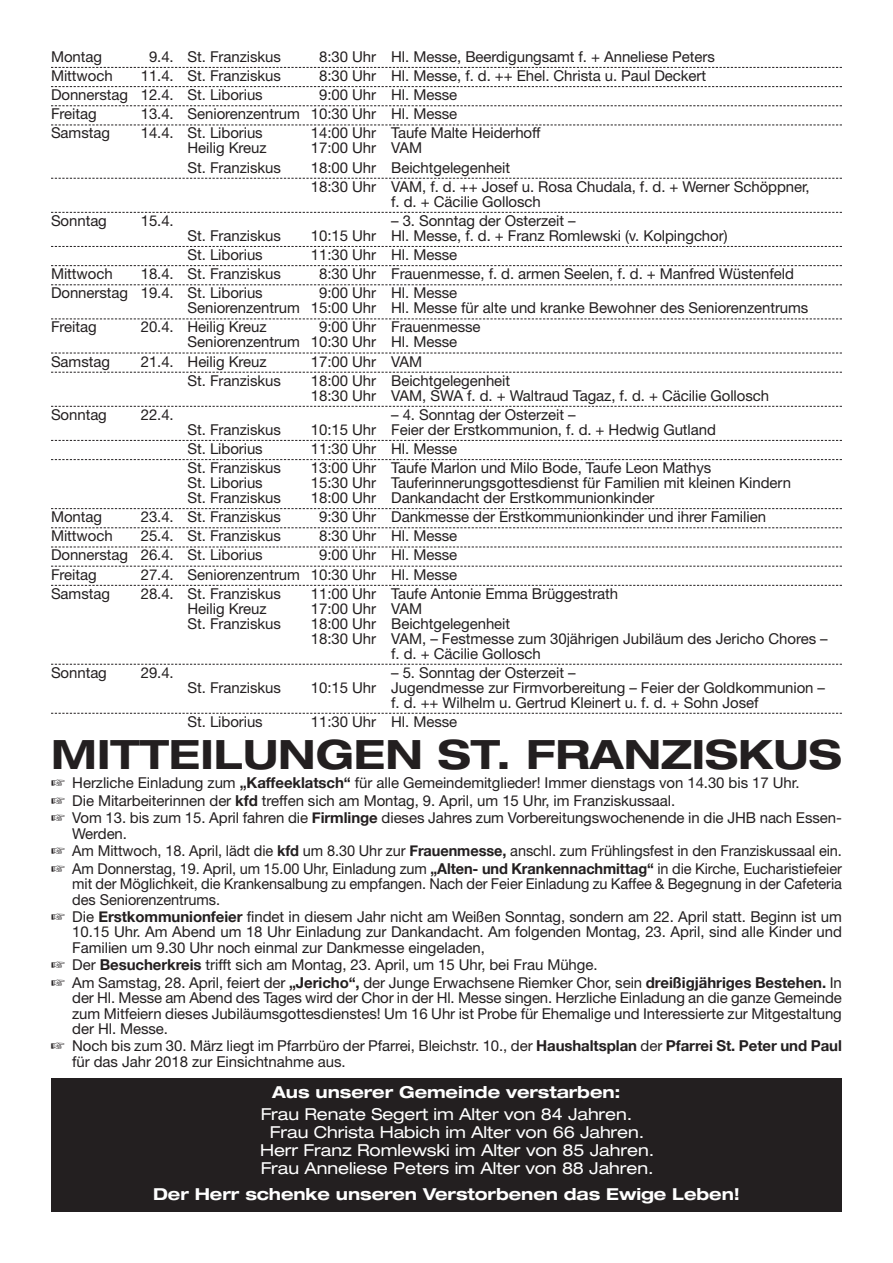
<style>
.page{position:relative;width:893px;height:1263px;background:#fff}
.page>*{position:absolute;margin:0;border:0;box-sizing:border-box;transform-origin:0 0}
.t1{font:700 expanded 40.5px "Helvetica Neue";color:#231f20}
.t2{font:expanded 16.5px "Helvetica Neue";letter-spacing:-.005em;color:#fff}
.t3{font:700 expanded 16.5px "Helvetica Neue";letter-spacing:-.005em;color:#fff}
.t4{font:15px/15.3px "Helvetica Neue";letter-spacing:-.005em;color:#231f20}
.s1{font-weight:700}
</style>
<div class="page">
<div style="left:51px;top:1078px;width:791px;height:134px;background:#231f20"></div>
<svg style="left:51px;top:67px;width:791px;height:1px"></svg>
<svg style="left:51px;top:86px;width:791px;height:1px"></svg>
<svg style="left:51px;top:105px;width:791px;height:1px"></svg>
<svg style="left:51px;top:125px;width:791px;height:1px"></svg>
<svg style="left:51px;top:178px;width:791px;height:1px"></svg>
<svg style="left:51px;top:212px;width:791px;height:1px"></svg>
<svg style="left:51px;top:246px;width:791px;height:1px"></svg>
<svg style="left:51px;top:265px;width:791px;height:1px"></svg>
<svg style="left:51px;top:284px;width:791px;height:1px"></svg>
<svg style="left:51px;top:319px;width:791px;height:1px"></svg>
<svg style="left:51px;top:353px;width:791px;height:1px"></svg>
<svg style="left:51px;top:372px;width:791px;height:1px"></svg>
<svg style="left:51px;top:406px;width:791px;height:1px"></svg>
<svg style="left:51px;top:440px;width:791px;height:1px"></svg>
<svg style="left:51px;top:459px;width:791px;height:1px"></svg>
<svg style="left:51px;top:508px;width:791px;height:1px"></svg>
<svg style="left:51px;top:527px;width:791px;height:1px"></svg>
<svg style="left:51px;top:547px;width:791px;height:1px"></svg>
<svg style="left:51px;top:566px;width:791px;height:1px"></svg>
<svg style="left:51px;top:585px;width:791px;height:1px"></svg>
<svg style="left:51px;top:664px;width:791px;height:1px"></svg>
<svg style="left:51px;top:713px;width:791px;height:1px"></svg>
<p class="t4" style="left:51px;top:50px;width:53px">Montag</p>
<p class="t4" style="left:149px;top:50px;width:133px">9.4. St. Franziskus</p>
<p class="t4" style="left:319px;top:50px;width:397px">8:30 Uhr Hl. Messe, Beerdigungsamt f. + Anneliese Peters</p>
<p class="t4" style="left:51px;top:69px;width:63px">Mittwoch</p>
<p class="t4" style="left:141px;top:69px;width:142px">11.4. St. Franziskus</p>
<p class="t4" style="left:319px;top:69px;width:389px">8:30 Uhr Hl. Messe, f. d. ++ Ehel. Christa u. Paul Deckert</p>
<p class="t4" style="left:51px;top:89px;width:213px">Donnerstag 12.4. St. Liborius</p>
<p class="t4" style="left:319px;top:89px;width:140px">9:00 Uhr Hl. Messe</p>
<p class="t4" style="left:51px;top:108px;width:47px">Freitag</p>
<p class="t4" style="left:141px;top:108px;width:318px">13.4. Seniorenzentrum 10:30 Uhr Hl. Messe</p>
<p class="t4" style="left:51px;top:127px;width:60px">Samstag</p>
<p class="t4" style="left:141px;top:127px;width:124px">14.4. St. Liborius</p>
<p class="t4" style="left:311px;top:127px;width:231px">14:00 Uhr Taufe Malte Heiderhoff</p>
<p class="t4" style="left:188px;top:142px;width:81px">Heilig Kreuz</p>
<p class="t4" style="left:311px;top:142px;width:113px">17:00 Uhr VAM</p>
<p class="t4" style="left:188px;top:161px;width:95px">St. Franziskus</p>
<p class="t4" style="left:311px;top:159px;width:500px;line-height:19.2px">18:00 Uhr Beichtgelegenheit<br>18:30 Uhr VAM, f. d. ++ Josef u. Rosa Chudala, f. d. + Werner Schöppner,</p>
<p class="t4" style="left:391px;top:195px;width:151px">f. d. + Cäcilie Gollosch</p>
<p class="t4" style="left:51px;top:214px;width:57px">Sonntag</p>
<p class="t4" style="left:141px;top:214px;width:34px">15.4.</p>
<p class="t4" style="left:391px;top:214px;width:186px">– 3. Sonntag der Osterzeit –</p>
<p class="t4" style="left:188px;top:229px;width:95px">St. Franziskus</p>
<p class="t4" style="left:311px;top:229px;width:418px">10:15 Uhr Hl. Messe, f. d. + Franz Romlewski (v. Kolpingchor)</p>
<p class="t4" style="left:188px;top:248px;width:77px">St. Liborius</p>
<p class="t4" style="left:311px;top:248px;width:148px">11:30 Uhr Hl. Messe</p>
<p class="t4" style="left:51px;top:268px;width:63px">Mittwoch</p>
<p class="t4" style="left:141px;top:268px;width:142px">18.4. St. Franziskus</p>
<p class="t4" style="left:319px;top:268px;width:476px">8:30 Uhr Frauenmesse, f. d. armen Seelen, f. d. + Manfred Wüstenfeld</p>
<p class="t4" style="left:51px;top:287px;width:213px">Donnerstag 19.4. St. Liborius</p>
<p class="t4" style="left:188px;top:287px;width:622px;text-indent:132px">9:00 Uhr Hl. Messe<br>Seniorenzentrum 15:00 Uhr Hl. Messe für alte und kranke Bewohner des Seniorenzentrums</p>
<p class="t4" style="left:51px;top:321px;width:47px">Freitag</p>
<p class="t4" style="left:141px;top:321px;width:127px">20.4. Heilig Kreuz</p>
<p class="t4" style="left:188px;top:321px;width:295px;text-indent:132px">9:00 Uhr Frauenmesse<br>Seniorenzentrum 10:30 Uhr Hl. Messe</p>
<p class="t4" style="left:51px;top:355px;width:60px">Samstag</p>
<p class="t4" style="left:141px;top:355px;width:127px">21.4. Heilig Kreuz</p>
<p class="t4" style="left:311px;top:355px;width:113px">17:00 Uhr VAM</p>
<p class="t4" style="left:188px;top:374px;width:95px">St. Franziskus</p>
<p class="t4" style="left:311px;top:374px;width:460px">18:00 Uhr Beichtgelegenheit<br>18:30 Uhr VAM, SWA f. d. + Waltraud Tagaz, f. d. + Cäcilie Gollosch</p>
<p class="t4" style="left:51px;top:408px;width:57px">Sonntag</p>
<p class="t4" style="left:141px;top:408px;width:34px">22.4.</p>
<p class="t4" style="left:391px;top:408px;width:186px">– 4. Sonntag der Osterzeit –</p>
<p class="t4" style="left:188px;top:423px;width:95px">St. Franziskus</p>
<p class="t4" style="left:311px;top:423px;width:407px">10:15 Uhr Feier der Erstkommunion, f. d. + Hedwig Gutland</p>
<p class="t4" style="left:188px;top:442px;width:77px">St. Liborius</p>
<p class="t4" style="left:311px;top:442px;width:148px">11:30 Uhr Hl. Messe</p>
<p class="t4" style="left:188px;top:462px;width:95px">St. Franziskus</p>
<p class="t4" style="left:311px;top:462px;width:402px">13:00 Uhr Taufe Marlon und Milo Bode, Taufe Leon Mathys</p>
<p class="t4" style="left:188px;top:476px;width:77px">St. Liborius</p>
<p class="t4" style="left:311px;top:476px;width:482px">15:30 Uhr Tauferinnerungsgottesdienst für Familien mit kleinen Kindern</p>
<p class="t4" style="left:188px;top:491px;width:95px">St. Franziskus</p>
<p class="t4" style="left:311px;top:491px;width:345px">18:00 Uhr Dankandacht der Erstkommunionkinder</p>
<p class="t4" style="left:51px;top:511px;width:53px">Montag</p>
<p class="t4" style="left:141px;top:511px;width:142px">23.4. St. Franziskus</p>
<p class="t4" style="left:319px;top:511px;width:448px">9:30 Uhr Dankmesse der Erstkommunionkinder und ihrer Familien</p>
<p class="t4" style="left:51px;top:530px;width:63px">Mittwoch</p>
<p class="t4" style="left:141px;top:530px;width:142px">25.4. St. Franziskus</p>
<p class="t4" style="left:319px;top:530px;width:140px">8:30 Uhr Hl. Messe</p>
<p class="t4" style="left:51px;top:549px;width:213px">Donnerstag 26.4. St. Liborius</p>
<p class="t4" style="left:319px;top:549px;width:140px">9:00 Uhr Hl. Messe</p>
<p class="t4" style="left:51px;top:568px;width:47px">Freitag</p>
<p class="t4" style="left:141px;top:568px;width:318px">27.4. Seniorenzentrum 10:30 Uhr Hl. Messe</p>
<p class="t4" style="left:51px;top:587px;width:60px">Samstag</p>
<p class="t4" style="left:141px;top:587px;width:142px">28.4. St. Franziskus</p>
<p class="t4" style="left:311px;top:587px;width:309px">11:00 Uhr Taufe Antonie Emma Brüggestrath</p>
<p class="t4" style="left:188px;top:602px;width:81px">Heilig Kreuz</p>
<p class="t4" style="left:311px;top:602px;width:113px">17:00 Uhr VAM</p>
<p class="t4" style="left:188px;top:617px;width:95px">St. Franziskus</p>
<p class="t4" style="left:311px;top:617px;width:201px">18:00 Uhr Beichtgelegenheit</p>
<p class="t4" style="left:311px;top:632px;width:518px">18:30 Uhr VAM, – Festmesse zum 30jährigen Jubiläum des Jericho Chores –</p>
<p class="t4" style="left:391px;top:647px;width:151px">f. d. + Cäcilie Gollosch</p>
<p class="t4" style="left:51px;top:666px;width:57px">Sonntag</p>
<p class="t4" style="left:141px;top:666px;width:34px">29.4.</p>
<p class="t4" style="left:391px;top:666px;width:186px">– 5. Sonntag der Osterzeit –</p>
<p class="t4" style="left:188px;top:681px;width:95px">St. Franziskus</p>
<p class="t4" style="left:391px;top:681px;width:435px;text-indent:-80px">10:15 Uhr Jugendmesse zur Firmvorbereitung – Feier der Goldkommunion – f. d. ++ Wilhelm u. Gertrud Kleinert u. f. d. + Sohn Josef</p>
<p class="t4" style="left:188px;top:715px;width:77px">St. Liborius</p>
<p class="t4" style="left:311px;top:715px;width:148px">11:30 Uhr Hl. Messe</p>
<h1 class="t1" style="left:51px;top:740px;width:792px">MITTEILUNGEN ST. FRANZISKUS</h1>
<p class="t4" style="left:51px;top:776px;width:792px;line-height:17.5px">☞ Herzliche Einladung zum <span class="s1">„Kaffeeklatsch“</span> für alle Gemeindemitglieder! Immer dienstags von 14.30 bis 17 Uhr.<br>☞ Die Mitarbeiterinnen der <span class="s1">kfd</span> treffen sich am Montag, 9. April, um 15 Uhr, im Franziskussaal.<br>☞ Vom 13. bis zum 15. April fahren die <span class="s1">Firmlinge</span> dieses Jahres zum Vorbereitungswochenende in die JHB nach Essen-</p>
<p class="t4" style="left:51px;top:826px;width:792px;line-height:17.5px;text-indent:21px">Werden.<br>☞ Am Mittwoch, 18. April, lädt die <span class="s1">kfd</span> um 8.30 Uhr zur <span class="s1">Frauenmesse,</span> anschl. zum Frühlingsfest in den Franziskussaal ein. ☞ Am Donnerstag, 19. April, um 15.00 Uhr, Einladung zum <span class="s1">„Alten- und Krankennachmittag“</span> in die Kirche, Eucharistiefeier</p>
<p class="t4" style="left:72px;top:878px;width:771px">mit der Möglichkeit, die Krankensalbung zu empfangen. Nach der Feier Einladung zu Kaffee &amp; Begegnung in der Cafeteria des Seniorenzentrums.</p>
<p class="t4" style="left:72px;top:910px;width:771px;text-align:justify;text-indent:-21px">☞ Die <span class="s1">Erstkommunionfeier</span> findet in diesem Jahr nicht am Weißen Sonntag, sondern am 22. April statt. Beginn ist um 10.15 Uhr. Am Abend um 18 Uhr Einladung zur Dankandacht. Am folgenden Montag, 23. April, sind alle Kinder und Familien um 9.30 Uhr noch einmal zur Dankmesse eingeladen,</p>
<p class="t4" style="left:51px;top:958px;width:792px;line-height:17.5px">☞ Der <span class="s1">Besucherkreis</span> trifft sich am Montag, 23. April, um 15 Uhr, bei Frau Mühge.<br>☞ Am Samstag, 28. April, feiert der <span class="s1">„Jericho“,</span> der Junge Erwachsene Riemker Chor, sein <span class="s1">dreißigjähriges Bestehen.</span> In</p>
<p class="t4" style="left:72px;top:992px;width:771px;text-align:justify">der Hl. Messe am Abend des Tages wird der Chor in der Hl. Messe singen. Herzliche Einladung an die ganze Gemeinde zum Mitfeiern dieses Jubiläumsgottesdienstes! Um 16 Uhr ist Probe für Ehemalige und Interessierte zur Mitgestaltung der Hl. Messe.</p>
<p class="t4" style="left:72px;top:1040px;width:771px;text-indent:-21px">☞ Noch bis zum 30. März liegt im Pfarrbüro der Pfarrei, Bleichstr. 10., der <span class="s1">Haushaltsplan</span> der <span class="s1">Pfarrei St. Peter und Paul </span>für das Jahr 2018 zur Einsichtnahme aus.</p>
<p class="t3" style="left:272px;top:1086px;width:350px">Aus unserer Gemeinde verstarben:</p>
<p class="t2" style="left:261px;top:1108px;width:373px">Frau Renate Segert im Alter von 84 Jahren.</p>
<p class="t2" style="left:270px;top:1126px;width:376px">Frau Christa Habich im Alter von 66 Jahren.</p>
<p class="t2" style="left:260px;top:1144px;width:396px">Herr Franz Romlewski im Alter von 85 Jahren.</p>
<p class="t2" style="left:261px;top:1162px;width:394px">Frau Anneliese Peters im Alter von 88 Jahren.</p>
<p class="t3" style="left:153px;top:1188px;width:588px">Der Herr schenke unseren Verstorbenen das Ewige Leben!</p>
</div>
